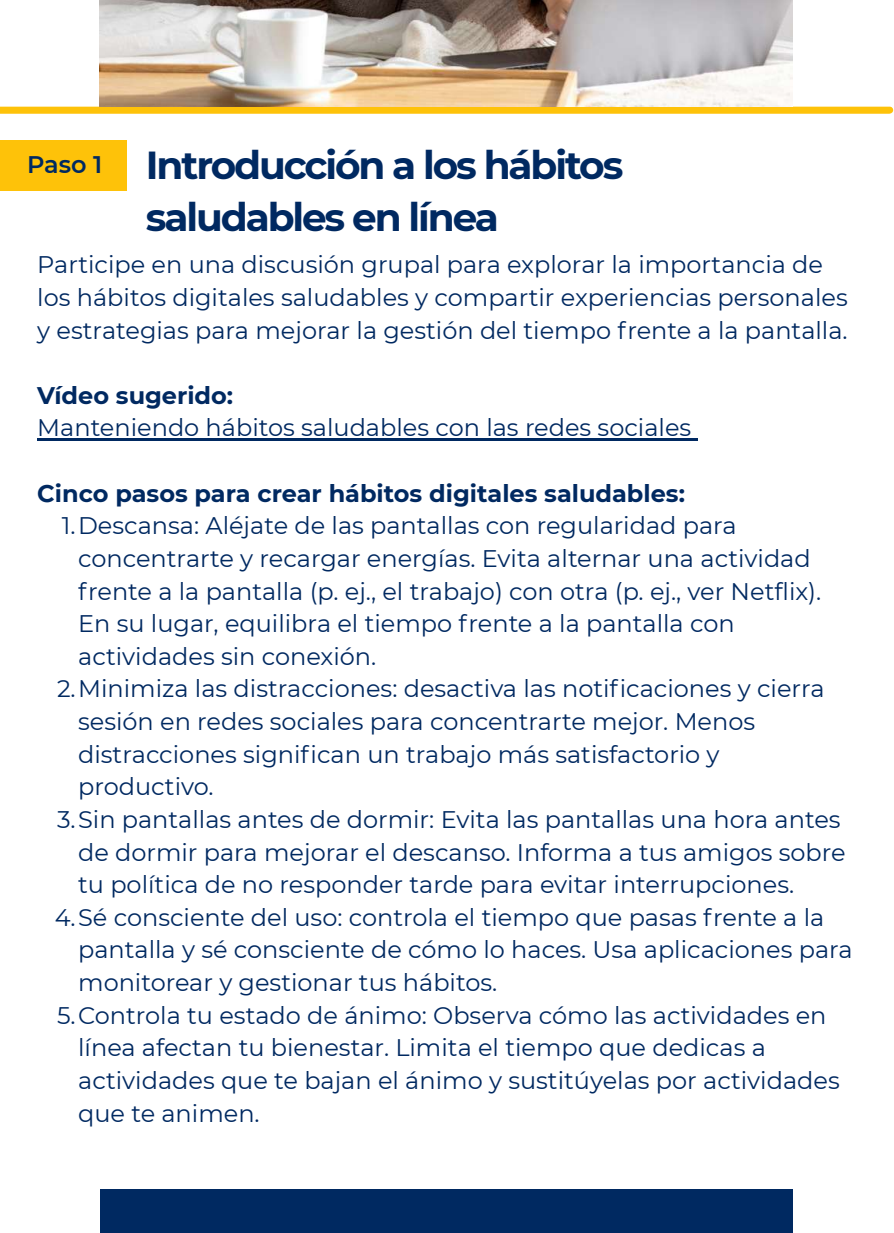
<style>
.page{position:relative;width:894px;height:1233px;background:#fff}
.page>*{position:absolute;margin:0;border:0;box-sizing:border-box;transform-origin:0 0}
.t1{font:700 39px/51.8px "Montserrat";letter-spacing:-.055em;color:#002961}
.t2{font:24px/32.5px "Montserrat";color:#002961}
.t3{font:700 24px "Montserrat";color:#002961}
.t4{font:600 24px "Montserrat";color:#002961}
</style>
<div class="page">
<div style="left:0;top:107px;width:892px;height:6px;background:#fec209"></div>
<div style="left:100px;top:1189px;width:692px;height:44px;background:#002961"></div>
<div style="left:0;top:140px;width:127px;height:51px;background:#fec209"></div>
<img style="left:100px;top:0;width:692px;height:107px">
<hr style="left:37px;top:439px;width:654px;height:2px;background:#002961">
<svg style="left:691px;top:439px;width:6px;height:2px"></svg>
<p class="t4" style="left:27px;top:150px;width:77px">Paso 1</p>
<h1 class="t1" style="left:146px;top:139px;width:479px">Introducción a los hábitos saludables en línea</h1>
<p class="t2" style="left:37px;top:248px;width:811px">Participe en una discusión grupal para explorar la importancia de los hábitos digitales saludables y compartir experiencias personales y estrategias para mejorar la gestión del tiempo frente a la pantalla.</p>
<p class="t3" style="left:37px;top:381px;width:197px">Vídeo sugerido:</p>
<p class="t2" style="left:37px;top:412px;width:655px">Manteniendo hábitos saludables con las redes sociales</p>
<p class="t3" style="left:37px;top:478px;width:649px">Cinco pasos para crear hábitos digitales saludables:</p>
<p class="t2" style="left:62px;top:509px;width:676px">1.Descansa: Aléjate de las pantallas con regularidad para</p>
<p class="t2" style="left:78px;top:542px;width:734px">concentrarte y recargar energías. Evita alternar una actividad</p>
<p class="t2" style="left:78px;top:575px;width:744px">frente a la pantalla (p. ej., el trabajo) con otra (p. ej., ver Netflix).</p>
<p class="t2" style="left:78px;top:607px;width:657px">En su lugar, equilibra el tiempo frente a la pantalla con</p>
<p class="t2" style="left:78px;top:640px;width:299px">actividades sin conexión.</p>
<p class="t2" style="left:57px;top:673px;width:768px">2.Minimiza las distracciones: desactiva las notificaciones y cierra</p>
<p class="t2" style="left:78px;top:705px;width:678px">sesión en redes sociales para concentrarte mejor. Menos</p>
<p class="t2" style="left:78px;top:738px;width:642px">distracciones significan un trabajo más satisfactorio y</p>
<p class="t2" style="left:78px;top:770px;width:137px">productivo.</p>
<p class="t2" style="left:57px;top:803px;width:784px">3.Sin pantallas antes de dormir: Evita las pantallas una hora antes</p>
<p class="t2" style="left:78px;top:836px;width:768px">de dormir para mejorar el descanso. Informa a tus amigos sobre</p>
<p class="t2" style="left:78px;top:868px;width:717px">tu política de no responder tarde para evitar interrupciones.</p>
<p class="t2" style="left:55px;top:901px;width:770px">4.Sé consciente del uso: controla el tiempo que pasas frente a la</p>
<p class="t2" style="left:78px;top:934px;width:775px">pantalla y sé consciente de cómo lo haces. Usa aplicaciones para</p>
<p class="t2" style="left:78px;top:966px;width:420px">monitorear y gestionar tus hábitos.</p>
<p class="t2" style="left:57px;top:999px;width:770px">5.Controla tu estado de ánimo: Observa cómo las actividades en</p>
<p class="t2" style="left:78px;top:1031px;width:689px">línea afectan tu bienestar. Limita el tiempo que dedicas a</p>
<p class="t2" style="left:78px;top:1064px;width:762px">actividades que te bajan el ánimo y sustitúyelas por actividades</p>
<p class="t2" style="left:78px;top:1097px;width:183px">que te animen.</p>
</div>
